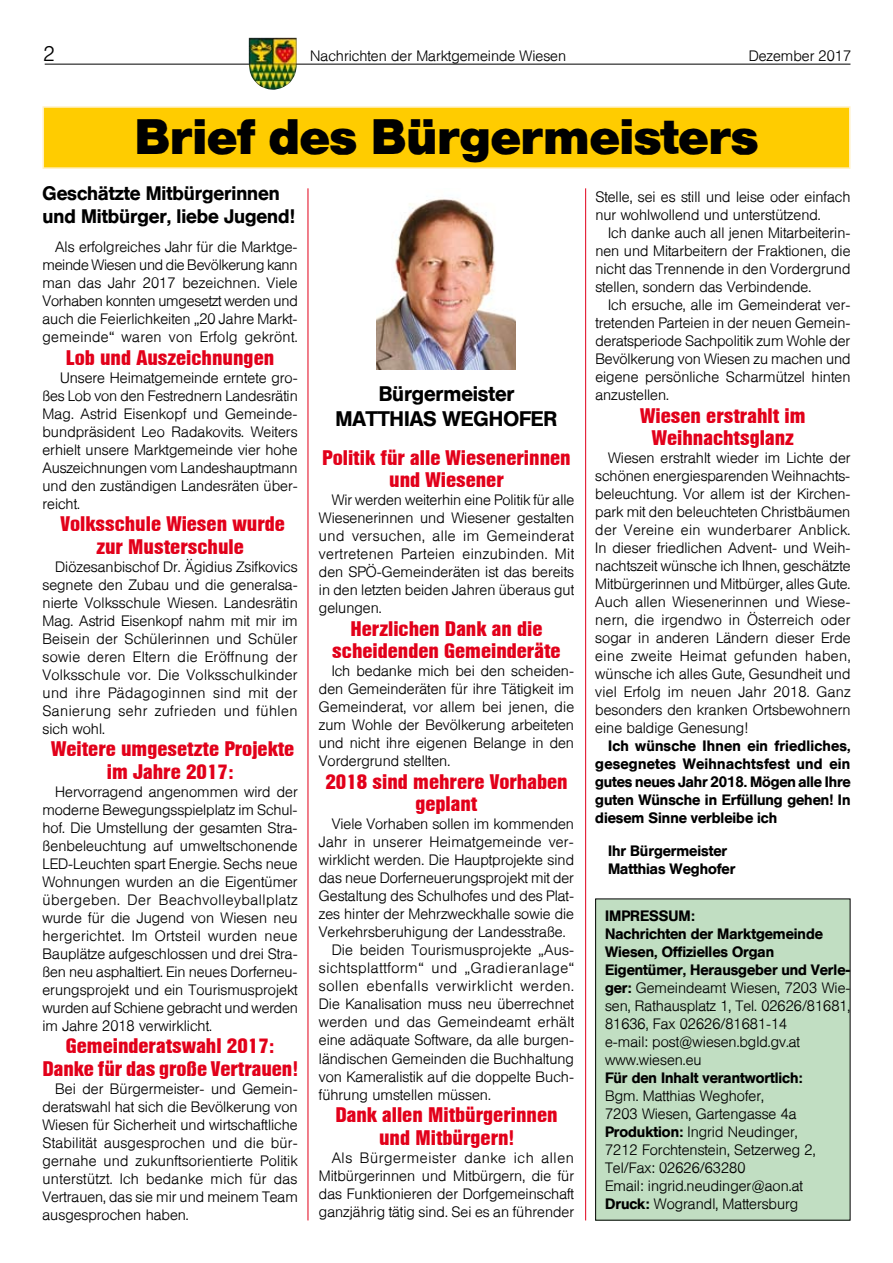
<style>
.page{position:relative;width:893px;height:1263px;background:#fff}
.page>*{position:absolute;margin:0;border:0;box-sizing:border-box;transform-origin:0 0}
.t1{font:700 49.5px "Helvetica BQ";color:#000}
.t2{font:700 21px/22.5px "Helvetica Condensed BQ";color:#e2001a;text-align:center}
.t3{font:500 21px "Helvetica BQ";color:#000}
.t4{font:300 21px "Helvetica BQ";color:#000}
.t5{font:500 19.5px/23.4px "Helvetica BQ";color:#000}
.t6{font:300 15px/18px "Helvetica BQ";color:#000;text-align:justify}
.t7{font:500 15px/18px "Helvetica BQ";color:#000;text-align:justify}
.t8{font:300 15px "Helvetica BQ";letter-spacing:.04em;color:#000}
.t9{font:300 15px "Helvetica BQ";letter-spacing:.02em;color:#000}
.s1{font-weight:500}
</style>
<div class="page">
<hr style="left:45px;top:64px;width:805px;height:1px;background:#000">
<img style="left:249px;top:38px;width:48px;height:52px">
<div style="left:43px;top:106px;width:807px;height:63px;background:#fc0;border:2px solid #fff0c2"></div>
<div style="left:596px;top:899px;width:254px;height:321px;background:#c1dec2"></div>
<hr style="left:308px;top:188px;width:1px;height:1032px;background:#e2001a">
<hr style="left:585px;top:188px;width:1px;height:1032px;background:#e2001a">
<img style="left:376px;top:198px;width:139px;height:172px">
<h2 class="t4" style="left:43px;top:42px;width:13px">2</h2>
<p class="t6" style="left:310px;top:48px;width:257px">Nachrichten der Marktgemeinde Wiesen</p>
<p class="t6" style="left:749px;top:48px;width:104px">Dezember 2017</p>
<h1 class="t1" style="left:135px;top:107px;width:624px">Brief des Bürgermeisters</h1>
<h3 class="t5" style="left:43px;top:182px;width:254px">Geschätzte Mitbürgerinnen und Mitbürger, liebe Jugend!</h3>
<p class="t6" style="left:595px;top:188px;width:257px">Stelle, sei es still und leise oder einfach nur wohlwollend und unterstützend.</p>
<p class="t6" style="left:595px;top:224px;width:257px;text-indent:13px">Ich danke auch all jenen Mitarbeiterin&shy;nen und Mitarbeitern der Fraktionen, die nicht das Trennende in den Vordergrund stellen, sondern das Verbindende.</p>
<p class="t6" style="left:595px;top:296px;width:257px;text-indent:13px">Ich ersuche, alle im Gemeinderat ver&shy;tretenden Parteien in der neuen Gemein&shy;deratsperiode Sachpolitik zum Wohle der Bevölkerung von Wiesen zu machen und eigene persönliche Scharmützel hinten anzustellen.</p>
<h2 class="t2" style="left:640px;top:404px;width:167px">Wiesen erstrahlt im<br>Weihnachtsglanz</h2>
<p class="t6" style="left:595px;top:449px;width:257px;text-indent:13px">Wiesen erstrahlt wieder im Lichte der schönen energiesparenden Weihnachts&shy;beleuchtung. Vor allem ist der Kirchen&shy;park mit den beleuchteten Christbäumen der Vereine ein wunderbarer Anblick.<br>In dieser friedlichen Advent- und Weih&shy;nachtszeit wünsche ich Ihnen, geschätzte Mitbürgerinnen und Mitbürger, alles Gute.<br>Auch allen Wiesenerinnen und Wiese&shy;nern, die irgendwo in Österreich oder sogar in anderen Ländern dieser Erde eine zweite Heimat gefunden haben, wünsche ich alles Gute, Gesundheit und viel Erfolg im neuen Jahr 2018. Ganz besonders den kranken Ortsbewohnern eine baldige Genesung!</p>
<p class="t7" style="left:595px;top:737px;width:257px;text-indent:13px">Ich wünsche Ihnen ein friedliches, gesegnetes Weihnachtsfest und ein gutes neues Jahr 2018. Mögen alle Ihre guten Wünsche in Erfüllung gehen! In diesem Sinne verbleibe ich</p>
<p class="t7" style="left:608px;top:842px;width:129px">Ihr Bürgermeister<br>Matthias Weghofer</p>
<p class="t6" style="left:43px;top:238px;width:257px;text-indent:13px">Als erfolgreiches Jahr für die Marktge&shy;meinde Wiesen und die Bevölkerung kann man das Jahr 2017 bezeichnen. Viele Vorhaben konnten umgesetzt werden und auch die Feierlichkeiten „20 Jahre Markt&shy;gemeinde“ waren von Erfolg gekrönt.</p>
<h2 class="t2" style="left:66px;top:347px;width:210px">Lob und Auszeichnungen</h2>
<p class="t6" style="left:43px;top:369px;width:257px;text-indent:18px">Unsere Heimatgemeinde erntete gro&shy;ßes Lob von den Festrednern Landesrätin Mag. Astrid Eisenkopf und Gemeinde&shy;bundpräsident Leo Radakovits. Weiters erhielt unsere Marktgemeinde vier hohe Auszeichnungen vom Landeshauptmann und den zuständigen Landesräten über&shy;reicht.</p>
<h2 class="t2" style="left:61px;top:513px;width:226px">Volksschule Wiesen wurde zur Musterschule</h2>
<p class="t6" style="left:43px;top:558px;width:257px;text-indent:13px">Diözesanbischof Dr. Ägidius Zsifkovics segnete den Zubau und die generalsa&shy;nierte Volksschule Wiesen. Landesrätin Mag. Astrid Eisenkopf nahm mit mir im Beisein der Schülerinnen und Schüler sowie deren Eltern die Eröffnung der Volksschule vor. Die Volksschulkinder und ihre Pädagoginnen sind mit der Sanierung sehr zufrieden und fühlen sich wohl.</p>
<h2 class="t2" style="left:51px;top:738px;width:245px">Weitere umgesetzte Projekte im Jahre 2017:</h2>
<p class="t6" style="left:43px;top:783px;width:257px;text-indent:13px">Hervorragend angenommen wird der moderne Bewegungsspielplatz im Schul&shy;hof. Die Umstellung der gesamten Stra&shy;ßenbeleuchtung auf umweltschonende LED-Leuchten spart Energie. Sechs neue Wohnungen wurden an die Eigentümer übergeben. Der Beachvolleyballplatz wurde für die Jugend von Wiesen neu hergerichtet. Im Ortsteil wurden neue Bauplätze aufgeschlossen und drei Stra&shy;ßen neu asphaltiert. Ein neues Dorferneu&shy;erungsprojekt und ein Tourismusprojekt wurden auf Schiene gebracht und werden im Jahre 2018 verwirklicht.</p>
<h2 class="t2" style="left:43px;top:1035px;width:257px">Gemeinderatswahl 2017:<br>Danke für das große Vertrauen!</h2>
<p class="t6" style="left:43px;top:1080px;width:257px;text-indent:13px">Bei der Bürgermeister- und Gemein&shy;deratswahl hat sich die Bevölkerung von Wiesen für Sicherheit und wirtschaftliche Stabilität ausgesprochen und die bür&shy;gernahe und zukunftsorientierte Politik unterstützt. Ich bedanke mich für das Vertrauen, das sie mir und meinem Team ausgesprochen haben.</p>
<h2 class="t3" style="left:379px;top:381px;width:137px">Bürgermeister</h2>
<h2 class="t3" style="left:335px;top:407px;width:31px">Matthias</h2>
<h2 class="t3" style="left:443px;top:407px;width:33px">Weghofe</h2>
<h2 class="t3" style="left:544px;top:407px;width:16px">r</h2>
<h2 class="t2" style="left:322px;top:447px;width:250px">Politik für alle Wiesenerinnen und Wiesener</h2>
<p class="t6" style="left:319px;top:491px;width:257px;text-indent:13px">Wir werden weiterhin eine Politik für alle Wiesenerinnen und Wiesener gestalten und versuchen, alle im Gemeinderat vertretenen Parteien einzubinden. Mit den SPÖ-Gemeinderäten ist das bereits in den letzten beiden Jahren überaus gut gelungen.</p>
<h2 class="t2" style="left:332px;top:618px;width:230px">Herzlichen Dank an die scheidenden Gemeinderäte</h2>
<p class="t6" style="left:319px;top:662px;width:257px;text-indent:13px">Ich bedanke mich bei den scheiden&shy;den Gemeinderäten für ihre Tätigkeit im Gemeinderat, vor allem bei jenen, die zum Wohle der Bevölkerung arbeiteten und nicht ihre eigenen Belange in den Vordergrund stellten.</p>
<h2 class="t2" style="left:325px;top:771px;width:244px">2018 sind mehrere Vorhaben geplant</h2>
<p class="t6" style="left:332px;top:815px;width:244px">Viele Vorhaben sollen im kommenden</p>
<p class="t6" style="left:319px;top:833px;width:256px">Jahr in unserer Heimatgemeinde ver-</p>
<p class="t6" style="left:319px;top:851px;width:257px">wirklicht werden. Die Hauptprojekte sind</p>
<p class="t6" style="left:319px;top:869px;width:257px">das neue Dorferneuerungsprojekt mit der</p>
<p class="t6" style="left:319px;top:887px;width:257px">Gestaltung des Schulhofes und des Plat-</p>
<p class="t6" style="left:319px;top:905px;width:257px">zes hinter der Mehrzweckhalle sowie die</p>
<p class="t6" style="left:319px;top:923px;width:248px">Verkehrsberuhigung der Landesstraße.</p>
<p class="t6" style="left:332px;top:941px;width:244px">Die beiden Tourismusprojekte „Aus-</p>
<p class="t8" style="left:319px;top:960px;width:257px">sichtsplattform“ und „Gradieranlage“</p>
<p class="t8" style="left:319px;top:978px;width:257px">sollen ebenfalls verwirklicht werden.</p>
<p class="t6" style="left:319px;top:995px;width:257px">Die Kanalisation muss neu überrechnet</p>
<p class="t9" style="left:319px;top:1014px;width:257px">werden und das Gemeindeamt erhält</p>
<p class="t6" style="left:319px;top:1031px;width:257px">eine adäquate Software, da alle burgen-</p>
<p class="t6" style="left:319px;top:1049px;width:257px">ländischen Gemeinden die Buchhaltung</p>
<p class="t6" style="left:319px;top:1067px;width:257px">von Kameralistik auf die doppelte Buch-</p>
<p class="t6" style="left:319px;top:1085px;width:173px">führung umstellen müssen.</p>
<h2 class="t2" style="left:335px;top:1104px;width:224px">Dank allen Mitbürgerinnen und Mitbürgern!</h2>
<p class="t6" style="left:319px;top:1148px;width:257px;text-indent:13px">Als Bürgermeister danke ich allen Mitbürgerinnen und Mitbürgern, die für das Funktionieren der Dorfgemeinschaft ganzjährig tätig sind. Sei es an führender</p>
<p class="t7" style="left:605px;top:907px;width:46px">Impressum</p>
<p class="t6" style="left:605px;top:907px;width:247px;text-align:left;text-indent:86px"><span class="s1">:<br>Nachrichten der Marktgemeinde<br>Wiesen, Offizielles Organ<br>Eigentümer, Herausgeber und Verle&shy;ger:</span> Gemeindeamt Wiesen, 7203 Wie&shy;sen, Rathausplatz 1, Tel. 02626/81681,<br>81636, Fax 02626/81681-14<br>e-mail: post@wiesen.bgld.gv.at www.wiesen.eu</p>
<p class="t7" style="left:605px;top:1069px;width:199px">Für den Inhalt verantwortlich:</p>
<p class="t6" style="left:605px;top:1087px;width:212px;text-align:left">Bgm. Matthias Weghofer,<br>7203 Wiesen, Gartengasse 4a<br><span class="s1">Produktion:</span> Ingrid Neudinger,<br>7212 Forchtenstein, Setzerweg 2,<br>Tel/Fax: 02626/63280<br>Email: ingrid.neudinger@aon.at<br><span class="s1">Druck:</span> Wograndl, Mattersburg</p>
</div>
